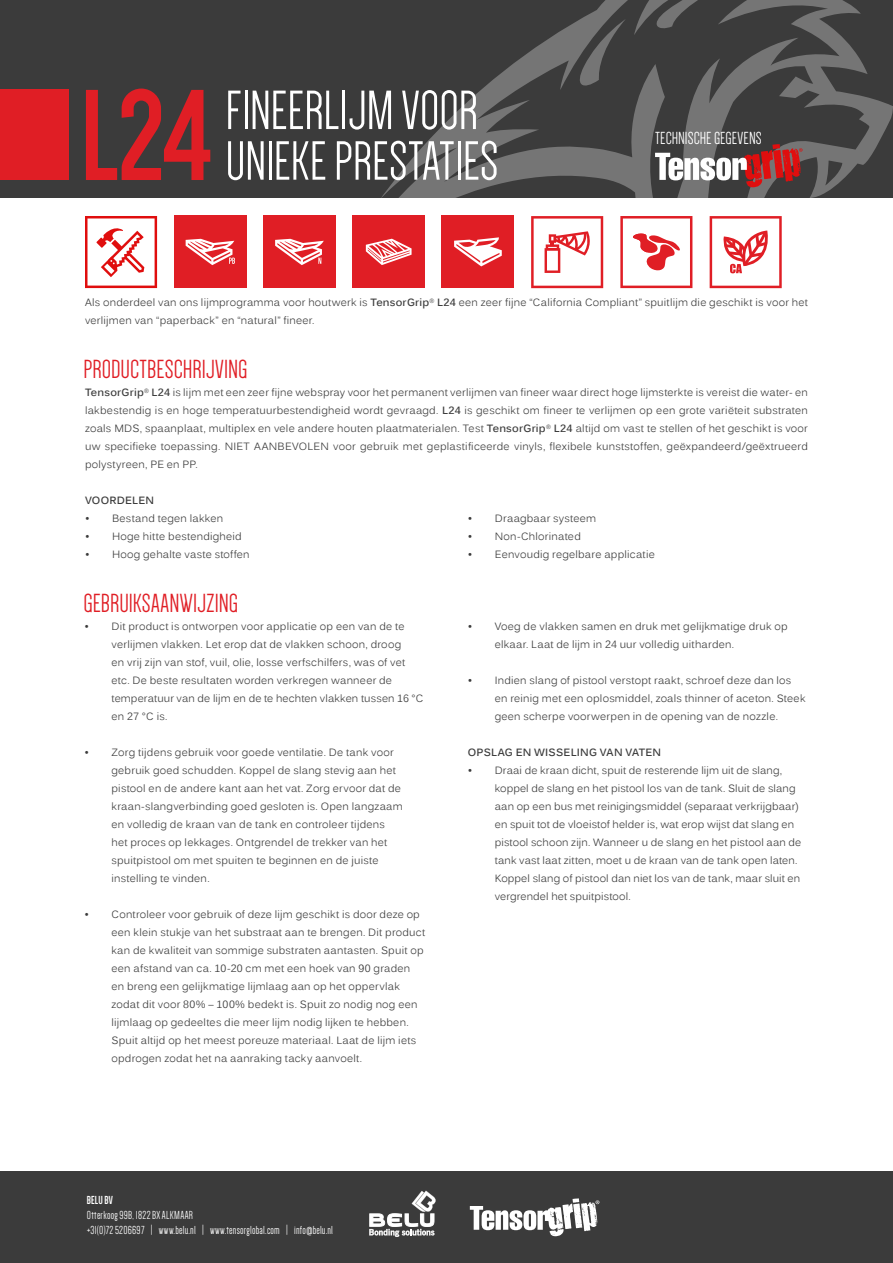
<style>
.page{position:relative;width:893px;height:1263px;background:#fff}
.page>*{position:absolute;margin:0;border:0;box-sizing:border-box;transform-origin:0 0}
.t1{font:700 133.5px "Dense";color:#e01e25}
.t2{font:57px/50.6px "Dense";letter-spacing:-.005em;color:#fff}
.t3{font:27px "Dense";letter-spacing:.005em;color:#e01e25}
.t4{font:18px "Dense";letter-spacing:.005em;color:#fff}
.t5{font:12px "Dense";letter-spacing:.02em;color:#fff}
.t6{font:700 12px "Dense";letter-spacing:.02em;color:#fff}
.t7{font:10.5px/18px "Kalinga";letter-spacing:.02em;color:#3b3b3b}
.t8{font:700 10.5px "Kalinga";letter-spacing:.02em;color:#3b3b3b}
.s1{font-weight:700}
</style>
<div class="page">
<div style="left:0;top:0;width:893px;height:198px;background:#3b3b3b"></div>
<svg style="left:381px;top:0;width:512px;height:198px"></svg>
<svg style="left:574px;top:19px;width:52px;height:72px"></svg>
<svg style="left:649px;top:0;width:77px;height:32px"></svg>
<div style="left:0;top:1171px;width:893px;height:92px;background:#3b3b3b"></div>
<div style="left:0;top:90px;width:68px;height:90px;background:#e01e25"></div>
<svg style="left:531px;top:216px;width:72px;height:72px"></svg>
<div style="left:174px;top:216px;width:72px;height:72px;background:#e01e25"></div>
<div style="left:263px;top:216px;width:72px;height:72px;background:#e01e25"></div>
<svg style="left:85px;top:216px;width:72px;height:72px"></svg>
<svg style="left:655px;top:144px;width:147px;height:43px"></svg>
<svg style="left:186px;top:239px;width:49px;height:26px"></svg>
<svg style="left:275px;top:239px;width:49px;height:26px"></svg>
<div style="left:353px;top:216px;width:72px;height:72px;background:#e01e25"></div>
<div style="left:442px;top:216px;width:72px;height:72px;background:#e01e25"></div>
<svg style="left:366px;top:239px;width:46px;height:26px"></svg>
<svg style="left:454px;top:237px;width:48px;height:29px"></svg>
<svg style="left:710px;top:216px;width:72px;height:72px"></svg>
<svg style="left:620px;top:216px;width:72px;height:72px"></svg>
<svg style="left:369px;top:1190px;width:67px;height:47px"></svg>
<svg style="left:470px;top:1198px;width:129px;height:38px"></svg>
<p class="t1" style="left:81px;top:71px;width:133px">L24</p>
<p class="t2" style="left:225px;top:86px;width:275px">FINEERLIJM VOOR<br>UNIEKE PRESTATIES</p>
<p class="t4" style="left:655px;top:129px;width:108px">TECHNISCHE GEGEVENS</p>
<p class="t7" style="left:85px;top:294px;width:724px">Als onderdeel van ons lijmprogramma voor houtwerk is <span class="s1">TensorGrip</span><sup>®</sup> <span class="s1">L24</span> een zeer fijne “California Compliant” spuitlijm die geschikt is voor het verlijmen van “paperback” en “natural” fineer.</p>
<p class="t3" style="left:83px;top:356px;width:166px">PRODUCTBESCHRIJVING</p>
<p class="t7" style="left:85px;top:384px;width:724px;text-align:justify"><span class="s1">TensorGrip</span><sup>®</sup> <span class="s1">L24</span> is lijm met een zeer fijne webspray voor het permanent verlijmen van fineer waar direct hoge lijmsterkte is vereist die water- en lakbestendig is en hoge temperatuurbestendigheid wordt gevraagd. <span class="s1">L24</span> is geschikt om fineer te verlijmen op een grote variëteit substraten zoals MDS, spaanplaat, multiplex en vele andere houten plaatmaterialen. Test <span class="s1">TensorGrip</span><sup>®</sup> <span class="s1">L24</span> altijd om vast te stellen of het geschikt is voor uw specifieke toepassing. NIET AANBEVOLEN voor gebruik met geplastificeerde vinyls, flexibele kunststoffen, geëxpandeerd/geëxtrueerd polystyreen, PE en PP.</p>
<p class="t8" style="left:85px;top:493px;width:71px">VOORDELEN</p>
<p class="t7" style="left:85px;top:510px;width:140px">• Bestand tegen lakken</p>
<p class="t7" style="left:85px;top:528px;width:158px">• Hoge hitte bestendigheid</p>
<p class="t7" style="left:85px;top:546px;width:166px">• Hoog gehalte vaste stoffen</p>
<p class="t7" style="left:468px;top:510px;width:130px">• Draagbaar systeem</p>
<p class="t7" style="left:468px;top:528px;width:114px">• Non-Chlorinated</p>
<p class="t7" style="left:468px;top:546px;width:188px">• Eenvoudig regelbare applicatie</p>
<p class="t3" style="left:83px;top:590px;width:156px">GEBRUIKSAANWIJZING</p>
<p class="t7" style="left:112px;top:618px;width:313px;text-indent:-27px">• Dit product is ontworpen voor applicatie op een van de te verlijmen vlakken. Let erop dat de vlakken schoon, droog<br>en vrij zijn van stof, vuil, olie, losse verfschilfers, was of vet etc. De beste resultaten worden verkregen wanneer de temperatuur van de lijm en de te hechten vlakken tussen 16 °C en 27 °C is.</p>
<p class="t7" style="left:112px;top:744px;width:293px;text-indent:-27px">• Zorg tijdens gebruik voor goede ventilatie. De tank voor gebruik goed schudden. Koppel de slang stevig aan het pistool en de andere kant aan het vat. Zorg ervoor dat de kraan-slangverbinding goed gesloten is. Open langzaam en volledig de kraan van de tank en controleer tijdens het proces op lekkages. Ontgrendel de trekker van het spuitpistool om met spuiten te beginnen en de juiste instelling te vinden.</p>
<p class="t7" style="left:112px;top:906px;width:315px;text-indent:-27px">• Controleer voor gebruik of deze lijm geschikt is door deze op een klein stukje van het substraat aan te brengen. Dit product kan de kwaliteit van sommige substraten aantasten. Spuit op een afstand van ca. 10-20 cm met een hoek van 90 graden en breng een gelijkmatige lijmlaag aan op het oppervlak zodat dit voor 80% – 100% bedekt is. Spuit zo nodig nog een lijmlaag op gedeeltes die meer lijm nodig lijken te hebben.<br>Spuit altijd op het meest poreuze materiaal. Laat de lijm iets opdrogen zodat het na aanraking tacky aanvoelt.</p>
<p class="t7" style="left:495px;top:618px;width:294px;text-indent:-27px">• Voeg de vlakken samen en druk met gelijkmatige druk op elkaar. Laat de lijm in 24 uur volledig uitharden.</p>
<p class="t7" style="left:495px;top:672px;width:312px;text-indent:-27px">• Indien slang of pistool verstopt raakt, schroef deze dan los en reinig met een oplosmiddel, zoals thinner of aceton. Steek geen scherpe voorwerpen in de opening van de nozzle.</p>
<p class="t8" style="left:468px;top:745px;width:195px">OPSLAG EN WISSELING VAN VATEN</p>
<p class="t7" style="left:495px;top:762px;width:308px;text-indent:-27px">• Draai de kraan dicht, spuit de resterende lijm uit de slang, koppel de slang en het pistool los van de tank. Sluit de slang aan op een bus met reinigingsmiddel (separaat verkrijgbaar) en spuit tot de vloeistof helder is, wat erop wijst dat slang en pistool schoon zijn. Wanneer u de slang en het pistool aan de tank vast laat zitten, moet u de kraan van de tank open laten.<br>Koppel slang of pistool dan niet los van de tank, maar sluit en vergrendel het spuitpistool.</p>
<p class="t6" style="left:87px;top:1194px;width:28px">BELU BV</p>
<p class="t5" style="left:87px;top:1209px;width:108px">Otterkoog 99B, 1822 BX ALKMAAR</p>
<p class="t5" style="left:87px;top:1224px;width:248px">+31(0)72 5206697 | www.belu.nl | www.tensorglobal.com | info@belu.nl</p>
</div>
